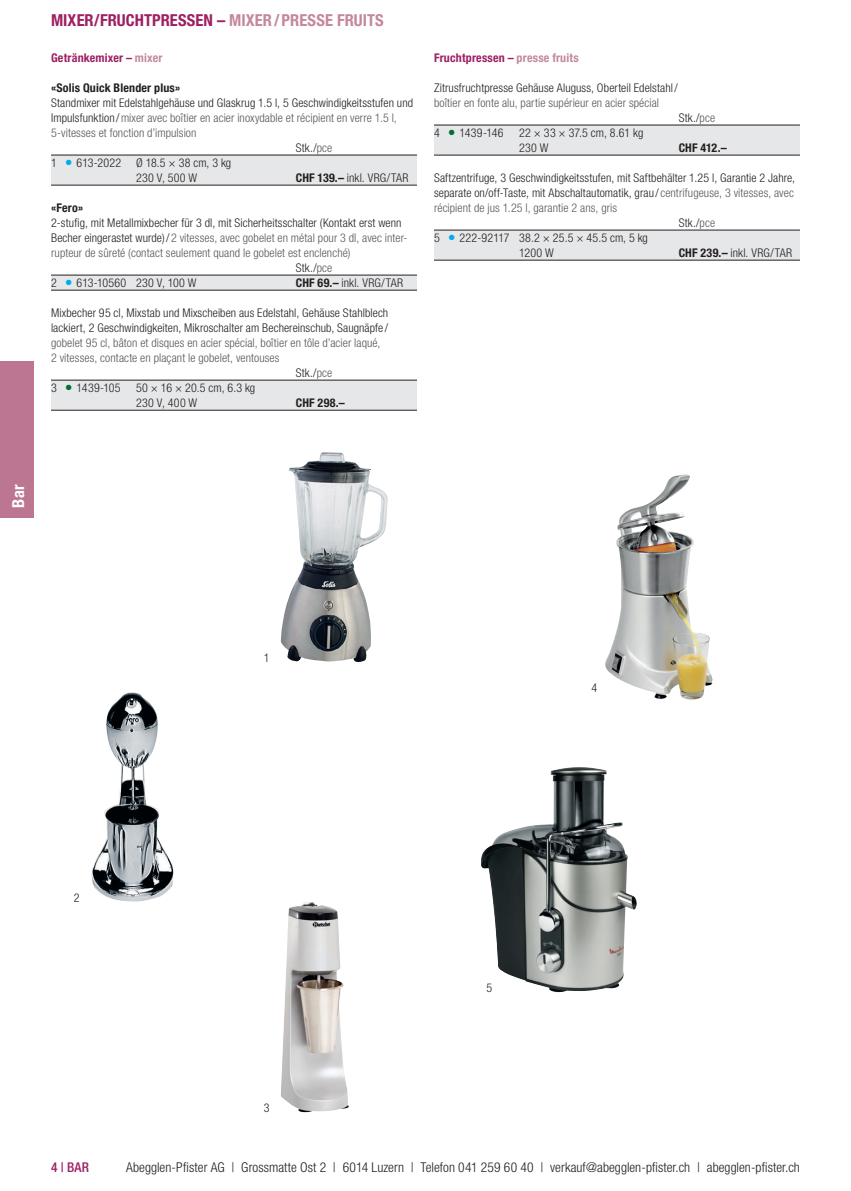
<style>
.page{position:relative;width:851px;height:1191px;background:#fff}
.page>*{position:absolute;margin:0;border:0;box-sizing:border-box;transform-origin:0 0}
.t1{font:700 condensed 16.5px "Helvetica Neue LT Std";letter-spacing:.005em;color:#9e1f62}
.t2{font:700 condensed 16.5px "Helvetica Neue LT Std";color:#fff}
.t3{font:300 condensed 13.5px "Helvetica Neue LT Std";letter-spacing:.005em;color:#231f20}
.t4{font:500 condensed 13.5px "Helvetica Neue LT Std";color:#9e1f62}
.t5{font:300 condensed 12px/15px "Helvetica Neue LT Std";letter-spacing:.01em;color:#231f20}
.t6{font:300 condensed 12px "Helvetica Neue LT Std";letter-spacing:.005em;color:#57585a}
.t7{font:700 condensed 12px "Helvetica Neue LT Std";letter-spacing:.015em;color:#9e1f62}
.t8{font:700 condensed 12px "Helvetica Neue LT Std";letter-spacing:.015em;color:#231f20}
.s1{color:#c4889e}
.s2{color:#231f20}
.s3{color:#57585a}
.s4{color:#00adea}
.s5{font-weight:700}
.s6{color:#007035}
</style>
<div class="page">
<div style="left:0;top:360px;width:34px;height:157px;background:#bd7691"></div>
<img style="left:280px;top:452px;width:108px;height:210px">
<img style="left:281px;top:902px;width:68px;height:210px">
<img style="left:481px;top:767px;width:156px;height:225px">
<img style="left:91px;top:692px;width:83px;height:210px">
<img style="left:605px;top:474px;width:107px;height:225px">
<div style="left:51px;top:155px;width:366px;height:30px;background:#e6e7e9"></div>
<hr style="left:51px;top:155px;width:366px;height:1px;background:#231f20">
<hr style="left:51px;top:185px;width:366px;height:1px;background:#231f20">
<div style="left:51px;top:275px;width:366px;height:15px;background:#e6e7e9"></div>
<hr style="left:51px;top:275px;width:366px;height:1px;background:#231f20">
<hr style="left:51px;top:290px;width:366px;height:1px;background:#231f20">
<div style="left:51px;top:380px;width:366px;height:30px;background:#e6e7e9"></div>
<hr style="left:51px;top:380px;width:366px;height:1px;background:#231f20">
<hr style="left:51px;top:410px;width:366px;height:1px;background:#231f20">
<div style="left:434px;top:125px;width:365px;height:30px;background:#e6e7e9"></div>
<hr style="left:434px;top:125px;width:365px;height:1px;background:#231f20">
<hr style="left:434px;top:155px;width:365px;height:1px;background:#231f20">
<div style="left:434px;top:230px;width:365px;height:30px;background:#e6e7e9"></div>
<hr style="left:434px;top:230px;width:365px;height:1px;background:#231f20">
<hr style="left:434px;top:260px;width:365px;height:1px;background:#231f20">
<h1 class="t1" style="left:51px;top:10px;width:334px">MIXER/FRUCHTPRESSEN – <span class="s1">MIXER/PRESSE FRUITS</span></h1>
<p class="t7" style="left:51px;top:50px;width:113px">Getränkemixer – <span class="s1">mixer</span></p>
<p class="t8" style="left:51px;top:80px;width:131px">«Solis Quick Blender plus»</p>
<p class="t5" style="left:51px;top:95px;width:363px">Standmixer mit Edelstahlgehäuse und Glaskrug 1.5 l, 5 Geschwindigkeitsstufen und</p>
<p class="t6" style="left:51px;top:111px;width:347px"><span class="s2">Impulsfunktion /</span>mixer avec boîtier en acier inoxydable et récipient en verre 1.5 l,</p>
<p class="t6" style="left:51px;top:126px;width:147px">5-vitesses et fonction d’impulsion</p>
<p class="t5" style="left:296px;top:140px;width:38px">Stk./<span class="s3">pce</span></p>
<p class="t5" style="left:51px;top:155px;width:182px">1 <span class="s4">●</span> 613-2022 Ø 18.5 × 38 cm, 3 kg</p>
<p class="t5" style="left:136px;top:170px;width:63px">230 V, 500 W</p>
<p class="t5" style="left:296px;top:170px;width:114px"><span class="s5">CHF 139.–</span> inkl. VRG/TAR</p>
<p class="t8" style="left:51px;top:200px;width:34px">«Fero»</p>
<p class="t5" style="left:51px;top:215px;width:352px">2-stufig, mit Metallmixbecher für 3 dl, mit Sicherheitsschalter (Kontakt erst wenn</p>
<p class="t6" style="left:51px;top:231px;width:358px"><span class="s2">Becher eingerastet wurde)/</span> 2 vitesses, avec gobelet en métal pour 3 dl, avec inter-</p>
<p class="t6" style="left:51px;top:246px;width:301px">rupteur de sûreté (contact seulement quand le gobelet est enclenché)</p>
<p class="t5" style="left:296px;top:260px;width:38px">Stk./<span class="s3">pce</span></p>
<p class="t5" style="left:51px;top:275px;width:147px">2 <span class="s4">●</span> 613-10560 230 V, 100 W</p>
<p class="t5" style="left:296px;top:275px;width:109px"><span class="s5">CHF 69.–</span> inkl. VRG/TAR</p>
<p class="t5" style="left:51px;top:305px;width:339px">Mixbecher 95 cl, Mixstab und Mixscheiben aus Edelstahl, Gehäuse Stahlblech lackiert, 2 Geschwindigkeiten, Mikroschalter am Bechereinschub, Saugnäpfe /</p>
<p class="t6" style="left:51px;top:336px;width:331px">gobelet 95 cl, bâton et disques en acier spécial, boîtier en tôle d’acier laqué,</p>
<p class="t6" style="left:51px;top:351px;width:230px">2 vitesses, contacte en plaçant le gobelet, ventouses</p>
<p class="t5" style="left:296px;top:365px;width:38px">Stk./<span class="s3">pce</span></p>
<p class="t5" style="left:51px;top:380px;width:71px">3 <span class="s6">●</span> 1439-105</p>
<p class="t5" style="left:136px;top:380px;width:121px">50 × 16 × 20.5 cm, 6.3 kg<br>230 V, 400 W</p>
<p class="t8" style="left:296px;top:395px;width:51px">CHF 298.–</p>
<p class="t7" style="left:434px;top:50px;width:146px">Fruchtpressen – <span class="s1">presse fruits</span></p>
<p class="t5" style="left:434px;top:80px;width:245px">Zitrusfruchtpresse Gehäuse Aluguss, Oberteil Edelstahl/</p>
<p class="t6" style="left:434px;top:96px;width:226px">boîtier en fonte alu, partie supérieur en acier spécial</p>
<p class="t5" style="left:678px;top:110px;width:38px">Stk./<span class="s3">pce</span></p>
<p class="t5" style="left:434px;top:125px;width:71px">4 <span class="s6">●</span> 1439-146</p>
<p class="t5" style="left:519px;top:125px;width:126px">22 × 33 × 37.5 cm, 8.61 kg<br>230 W</p>
<p class="t8" style="left:678px;top:140px;width:50px">CHF 412.–</p>
<p class="t5" style="left:434px;top:170px;width:362px">Saftzentrifuge, 3 Geschwindigkeitsstufen, mit Saftbehälter 1.25 l, Garantie 2 Jahre,</p>
<p class="t5" style="left:434px;top:185px;width:361px">separate on/off-Taste, mit Abschaltautomatik, grau / <span class="s3">centrifugeuse, 3 vitesses, avec</span></p>
<p class="t6" style="left:434px;top:201px;width:185px">récipient de jus 1.25 l, garantie 2 ans, gris</p>
<p class="t5" style="left:678px;top:215px;width:38px">Stk./<span class="s3">pce</span></p>
<p class="t5" style="left:434px;top:230px;width:215px">5 <span class="s4">●</span> 222-92117 38.2 × 25.5 × 45.5 cm, 5 kg</p>
<p class="t5" style="left:519px;top:245px;width:36px">1200 W</p>
<p class="t5" style="left:678px;top:245px;width:115px"><span class="s5">CHF 239.–</span> inkl. VRG/TAR</p>
<h1 class="t2" style="left:8px;top:508px;width:25px;rotate:-90deg">Bar</h1>
<p class="t5" style="left:264px;top:650px;width:7px">1</p>
<p class="t5" style="left:591px;top:680px;width:7px">4</p>
<p class="t5" style="left:74px;top:890px;width:7px">2</p>
<p class="t5" style="left:264px;top:1100px;width:7px">3</p>
<p class="t5" style="left:486px;top:980px;width:7px">5</p>
<p class="t4" style="left:51px;top:1159px;width:40px">4 | BAR</p>
<p class="t3" style="left:126px;top:1159px;width:675px">Abegglen-Pfister AG | Grossmatte Ost 2 | 6014 Luzern | Telefon 041 259 60 40 | verkauf@abegglen-pfister.ch | abegglen-pfister.ch</p>
</div>
